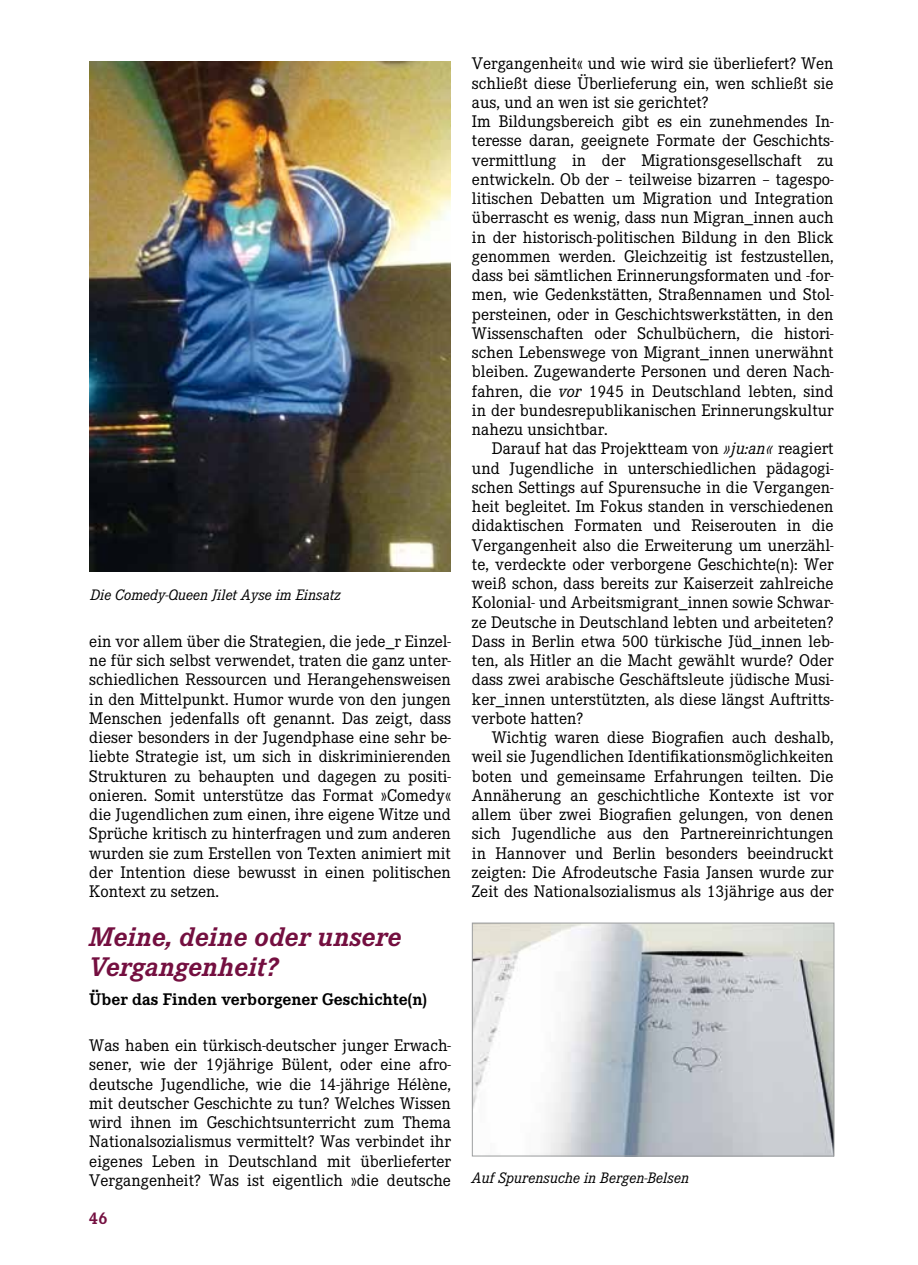
<style>
.page{position:relative;width:918px;height:1265px;background:#fff}
.page>*{position:absolute;margin:0;border:0;box-sizing:border-box;transform-origin:0 0}
.t1{font:italic 700 28px/29.8px "Corporate E";color:#740f40}
.t2{font:17.5px/19.2px "Corporate E";color:#000;text-align:justify}
.t3{font:700 17.5px "Corporate E";color:#000}
.t4{font:700 17.5px "Corporate E";color:#740f40}
.t5{font:italic 15.75px "Corporate E";color:#000}
.s1{font-style:italic}
</style>
<div class="page">
<img style="left:89px;top:61px;width:362px;height:511px">
<img style="left:474px;top:925px;width:358px;height:229px">
<div style="left:472px;top:923px;width:362px;height:233px;border:1px solid #9c9e9f"></div>
<p class="t5" style="left:90px;top:586px;width:252px">Die Comedy-Queen Jilet Ayse im Einsatz</p>
<p class="t2" style="left:89px;top:632px;width:363px">ein vor allem über die Strategien, die jede_r Einzel&shy;ne für sich selbst verwendet, traten die ganz unter&shy;schiedlichen Ressourcen und Herangehensweisen in den Mittelpunkt. Humor wurde von den jungen Menschen jedenfalls oft genannt. Das zeigt, dass dieser besonders in der Jugendphase eine sehr be&shy;liebte Strategie ist, um sich in diskriminierenden Strukturen zu behaupten und dagegen zu positi&shy;onieren. Somit unterstütze das Format »Comedy« die Jugendlichen zum einen, ihre eigene Witze und Sprüche kritisch zu hinterfragen und zum anderen wurden sie zum Erstellen von Texten animiert mit der Intention diese bewusst in einen politischen Kontext zu setzen.</p>
<h1 class="t1" style="left:89px;top:922px;width:314px">Meine, deine oder unsere<br>Vergangenheit?</h1>
<p class="t3" style="left:89px;top:989px;width:339px">Über das Finden verborgener Geschichte(n)</p>
<p class="t2" style="left:89px;top:1036px;width:363px">Was haben ein türkisch-deutscher junger Erwach&shy;sener, wie der 19jährige Bülent, oder eine afro&shy;deutsche Jugendliche, wie die 14-jährige Hélène, mit deutscher Geschichte zu tun? Welches Wissen wird ihnen im Geschichtsunterricht zum Thema Nationalsozialismus vermittelt? Was verbindet ihr eigenes Leben in Deutschland mit überlieferter Vergangenheit? Was ist eigentlich »die deutsche</p>
<p class="t4" style="left:89px;top:1209px;width:20px">46</p>
<p class="t2" style="left:472px;top:54px;width:363px;text-align:left">Vergangenheit« und wie wird sie überliefert? Wen schließt diese Überlieferung ein, wen schließt sie aus, und an wen ist sie gerichtet?<br>Im Bildungsbereich gibt es ein zunehmendes In&shy;teresse daran, geeignete Formate der Geschichts&shy;vermittlung in der Migrationsgesellschaft zu entwickeln. Ob der – teilweise bizarren – tagespo&shy;litischen Debatten um Migration und Integration überrascht es wenig, dass nun Migran_innen auch in der historisch-politischen Bildung in den Blick genommen werden. Gleichzeitig ist festzustellen, dass bei sämtlichen Erinnerungsformaten und -for&shy;men, wie Gedenkstätten, Straßennamen und Stol&shy;persteinen, oder in Geschichtswerkstätten, in den Wissenschaften oder Schulbüchern, die histori&shy;schen Lebenswege von Migrant_innen unerwähnt bleiben. Zugewanderte Personen und deren Nach&shy;fahren, die <span class="s1">vor</span> 1945 in Deutschland lebten, sind in der bundesrepublikanischen Erinnerungskultur nahezu unsichtbar.</p>
<p class="t2" style="left:472px;top:439px;width:363px;text-indent:20px">Darauf hat das Projektteam von <span class="s1">»ju:an«</span> reagiert und Jugendliche in unterschiedlichen pädagogi&shy;schen Settings auf Spurensuche in die Vergangen&shy;heit begleitet. Im Fokus standen in verschiedenen didaktischen Formaten und Reiserouten in die Vergangenheit also die Erweiterung um unerzähl&shy;te, verdeckte oder verborgene Geschichte(n): Wer weiß schon, dass bereits zur Kaiserzeit zahlreiche Kolonial- und Arbeitsmigrant_innen sowie Schwar&shy;ze Deutsche in Deutschland lebten und arbeiteten?<br>Dass in Berlin etwa 500 türkische Jüd_innen leb&shy;ten, als Hitler an die Macht gewählt wurde? Oder dass zwei arabische Geschäftsleute jüdische Musi&shy;ker_innen unterstützten, als diese längst Auftritts&shy;verbote hatten?</p>
<p class="t2" style="left:472px;top:728px;width:363px;text-indent:20px">Wichtig waren diese Biografien auch deshalb, weil sie Jugendlichen Identifikationsmöglichkeiten boten und gemeinsame Erfahrungen teilten. Die Annäherung an geschichtliche Kontexte ist vor allem über zwei Biografien gelungen, von denen sich Jugendliche aus den Partnereinrichtungen in Hannover und Berlin besonders beeindruckt zeigten: Die Afrodeutsche Fasia Jansen wurde zur Zeit des Nationalsozialismus als 13jährige aus der</p>
<p class="t5" style="left:472px;top:1169px;width:219px">Auf Spurensuche in Bergen-Belsen</p>
</div>
